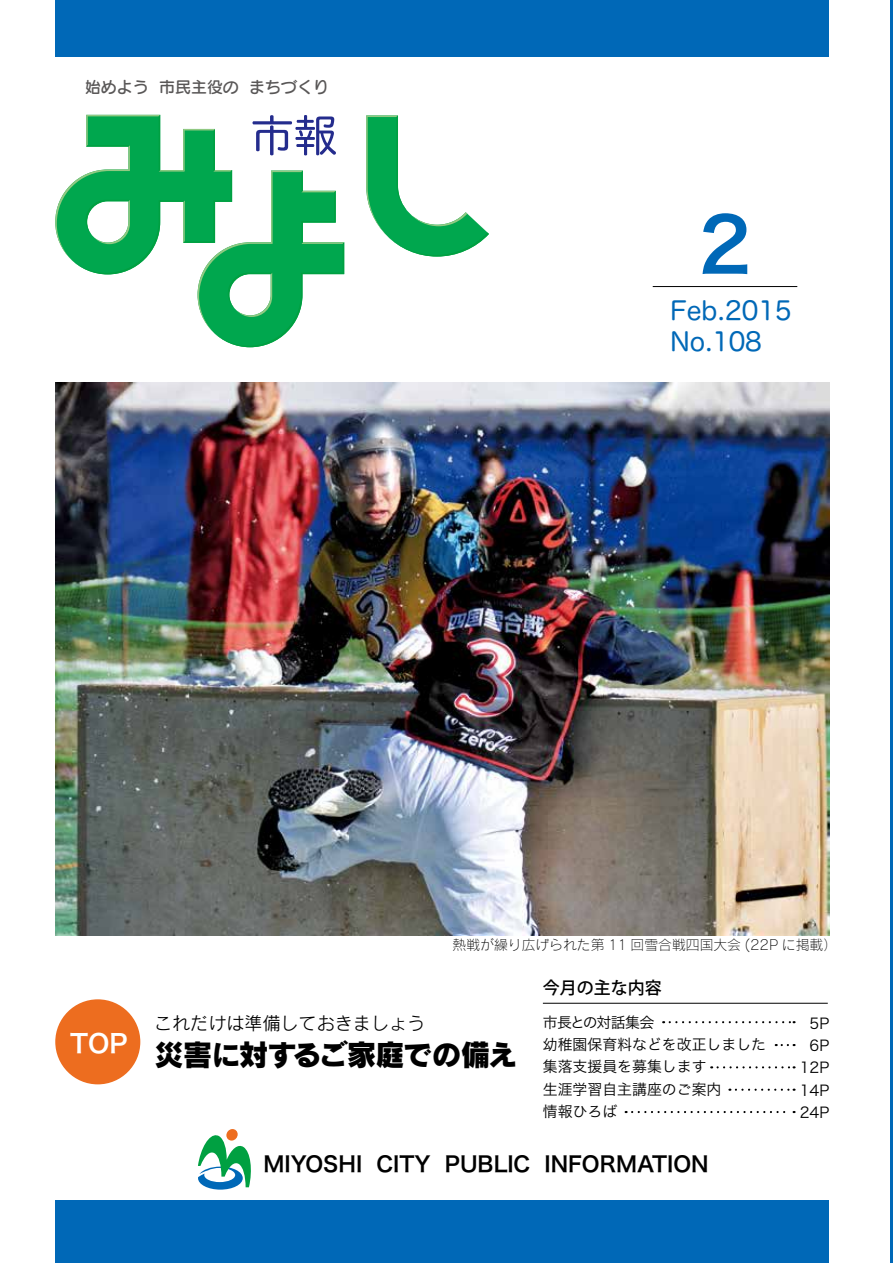
<style>
.page{position:relative;width:893px;height:1263px;background:#fff}
.page>*{position:absolute;margin:0;border:0;box-sizing:border-box;transform-origin:0 0}
.t1{font:74.4px "Hira Kaku Pro W6";color:#0068b7}
.t2{font:29.7px "Rodin Pro EB";letter-spacing:-.05em;color:#000}
.t3{font:25.5px/30.8px "Hira Maru Pro W4";color:#0068b7}
.t4{font:25.5px "Hira Kaku Pro W6";color:#fff}
.t5{font:21.3px "Hira Kaku Pro W6";color:#000}
.t6{font:18px "Rodin Pro M";color:#000}
.t7{font:500 16.95px "Koz Go Pro";color:#000}
.t8{font:15.9px "Seurat Pro DB";color:#595757}
.t9{font:14.85px/22.4px "Hira Kaku Pro W3";color:#000}
.t10{font:13.8px "Rodin Pro L";color:#000}
</style>
<div class="page">
<hr style="left:891px;top:0;width:2px;height:1263px;background:#0068b7">
<svg style="left:366px;top:115px;width:123px;height:142px"></svg>
<svg style="left:55px;top:115px;width:289px;height:232px"></svg>
<div style="left:55px;top:0;width:774px;height:56px;background:#0068b7"></div>
<div style="left:55px;top:1200px;width:774px;height:63px;background:#0068b7"></div>
<svg style="left:226px;top:1129px;width:12px;height:12px"></svg>
<svg style="left:198px;top:1131px;width:53px;height:58px"></svg>
<hr style="left:653px;top:286px;width:144px;height:1px;background:#000">
<div style="left:55px;top:999px;width:85px;height:85px;background:#ed6d1f;border-radius:50%"></div>
<hr style="left:543px;top:1003px;width:285px;height:1px;background:#000">
<svg style="left:670px;top:1021px;width:125px;height:2px"></svg>
<svg style="left:711px;top:1066px;width:84px;height:2px"></svg>
<svg style="left:736px;top:1089px;width:59px;height:2px"></svg>
<svg style="left:626px;top:1111px;width:169px;height:2px"></svg>
<svg style="left:776px;top:1044px;width:19px;height:2px"></svg>
<img style="left:55px;top:383px;width:774px;height:552px">
<p class="t8" style="left:85px;top:77px;width:65px">始めよう</p>
<p class="t8" style="left:159px;top:77px;width:81px">市民主役の</p>
<p class="t8" style="left:249px;top:77px;width:81px">まちづくり</p>
<h1 class="t1" style="left:698px;top:177px;width:54px">2</h1>
<h3 class="t3" style="left:670px;top:294px;width:123px">Feb.2015<br>No.108</h3>
<h3 class="t4" style="left:70px;top:1020px;width:59px">TOP</h3>
<p class="t10" style="left:453px;top:936px;width:386px">熱戦が繰り広げられた第 11 回雪合戦四国大会 (22P に掲載(</p>
<p class="t7" style="left:543px;top:977px;width:121px">今月の主な内容</p>
<p class="t6" style="left:154px;top:1011px;width:273px">これだけは準備しておきましょう</p>
<h2 class="t2" style="left:154px;top:1034px;width:365px">災害に対するご家庭での備え</h2>
<p class="t9" style="left:543px;top:1010px;width:225px">市長との対話集会<br>幼稚園保育料などを改正しました集落支援員を募集します<br>生涯学習自主講座のご案内<br>情報ひろば</p>
<p class="t9" style="left:800px;top:1011px;width:31px;text-align:right">5P<br>6P<br>12P<br>14P<br>24P</p>
<h3 class="t5" style="left:264px;top:1145px;width:100px">MIYOSHI</h3>
<h3 class="t5" style="left:376px;top:1145px;width:56px">CITY</h3>
<h3 class="t5" style="left:445px;top:1145px;width:87px">PUBLIC</h3>
<h3 class="t5" style="left:545px;top:1145px;width:166px">INFORMATION</h3>
</div>
